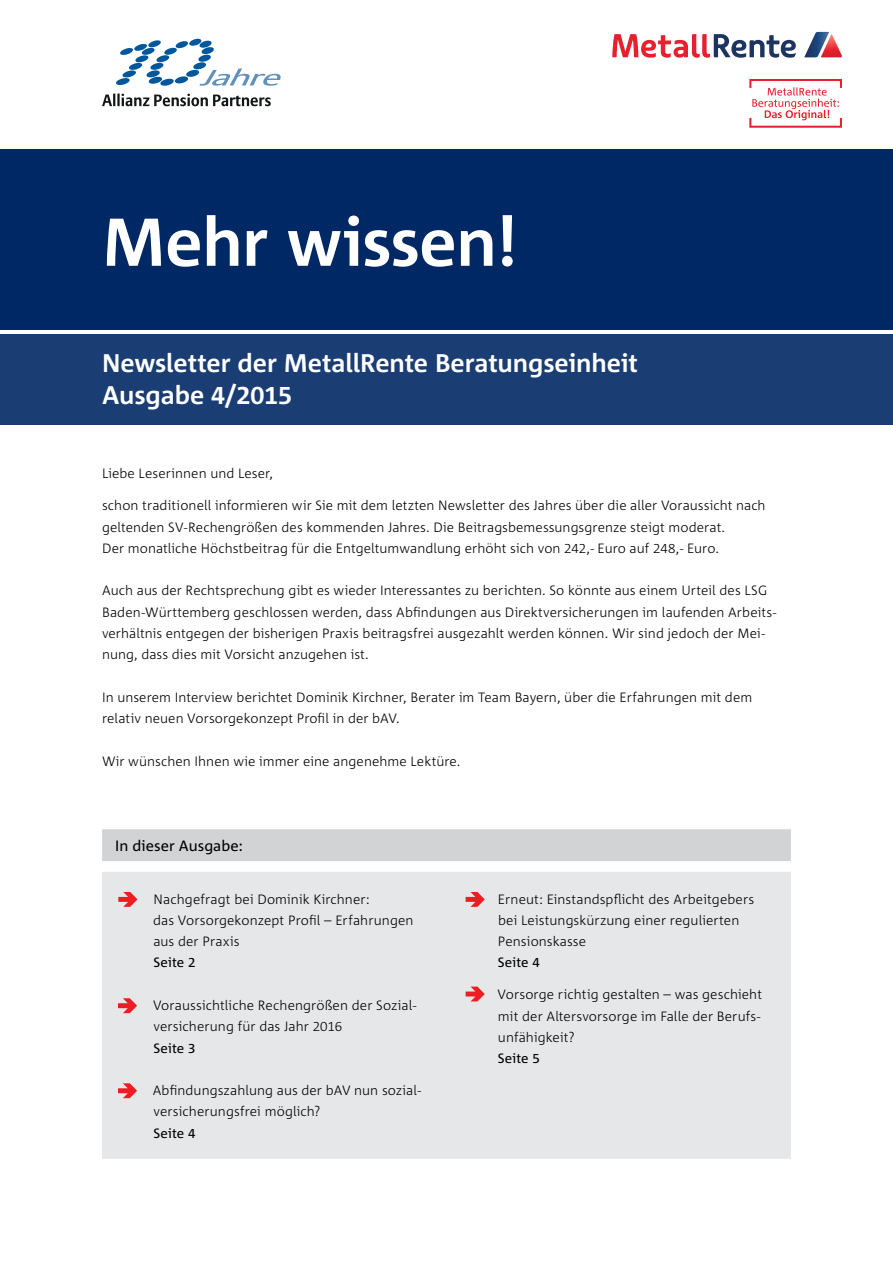
<style>
.page{position:relative;width:893px;height:1263px;background:#fff}
.page>*{position:absolute;margin:0;border:0;box-sizing:border-box;transform-origin:0 0}
.t1{font:700 67.5px "Corpid";letter-spacing:-.01em;color:#fff}
.t2{font:700 25.5px/32px "Corpid";letter-spacing:-.005em;color:#fff}
.t3{font:15px "Corpid";letter-spacing:.005em;color:#000}
.t4{font:300 13.5px/21.3px "Corpid";letter-spacing:.005em;color:#000}
.t5{font:13.5px "Corpid";letter-spacing:.01em;color:#000}
</style>
<div class="page">
<div style="left:0;top:149px;width:893px;height:181px;background:#002864"></div>
<div style="left:0;top:335px;width:893px;height:90px;background:#1a3d73"></div>
<svg style="left:749px;top:79px;width:93px;height:49px"></svg>
<svg style="left:804px;top:32px;width:38px;height:25px"></svg>
<svg style="left:612px;top:34px;width:184px;height:24px"></svg>
<div style="left:102px;top:829px;width:689px;height:32px;background:#d1d3d4"></div>
<div style="left:102px;top:872px;width:689px;height:287px;background:#e6e7e8"></div>
<svg style="left:118px;top:892px;width:19px;height:15px"></svg>
<svg style="left:466px;top:892px;width:19px;height:15px"></svg>
<svg style="left:118px;top:998px;width:19px;height:15px"></svg>
<svg style="left:118px;top:1083px;width:19px;height:15px"></svg>
<svg style="left:466px;top:986px;width:19px;height:15px"></svg>
<svg style="left:102px;top:93px;width:169px;height:13px"></svg>
<svg style="left:116px;top:39px;width:165px;height:47px"></svg>
<h1 class="t1" style="left:102px;top:201px;width:418px">Mehr wissen!</h1>
<h2 class="t2" style="left:102px;top:347px;width:537px">Newsletter der MetallRente Beratungseinheit<br>Ausgabe 4/2015</h2>
<p class="t4" style="left:102px;top:463px;width:173px">Liebe Leserinnen und Leser,</p>
<p class="t4" style="left:102px;top:495px;width:665px">schon traditionell informieren wir Sie mit dem letzten Newsletter des Jahres über die aller Voraussicht nach geltenden SV-Rechengrößen des kommenden Jahres. Die Beitragsbemessungsgrenze steigt moderat.<br>Der monatliche Höchstbeitrag für die Entgeltumwandlung erhöht sich von 242,- Euro auf 248,- Euro.</p>
<p class="t4" style="left:102px;top:580px;width:676px">Auch aus der Rechtsprechung gibt es wieder Interessantes zu berichten. So könnte aus einem Urteil des LSG Baden-Württemberg geschlossen werden, dass Abfindungen aus Direktversicherungen im laufenden Arbeits&shy;verhältnis entgegen der bisherigen Praxis beitragsfrei ausgezahlt werden können. Wir sind jedoch der Mei&shy;nung, dass dies mit Vorsicht anzugehen ist.</p>
<p class="t4" style="left:102px;top:686px;width:652px">In unserem Interview berichtet Dominik Kirchner, Berater im Team Bayern, über die Erfahrungen mit dem relativ neuen Vorsorgekonzept Profil in der bAV.</p>
<p class="t4" style="left:102px;top:750px;width:360px">Wir wünschen Ihnen wie immer eine angenehme Lektüre.</p>
<p class="t3" style="left:115px;top:836px;width:129px">In dieser Ausgabe:</p>
<p class="t4" style="left:153px;top:888px;width:262px">Nachgefragt bei Dominik Kirchner:<br>das Vorsorgekonzept Profil – Erfahrungen aus der Praxis</p>
<p class="t5" style="left:153px;top:955px;width:44px">Seite 2</p>
<p class="t4" style="left:153px;top:994px;width:265px">Voraussichtliche Rechengrößen der Sozial&shy;versicherung für das Jahr 2016</p>
<p class="t5" style="left:153px;top:1040px;width:44px">Seite 3</p>
<p class="t4" style="left:153px;top:1079px;width:270px">Abfindungszahlung aus der bAV nun sozial&shy;versicherungsfrei möglich?</p>
<p class="t5" style="left:153px;top:1125px;width:44px">Seite 4</p>
<p class="t4" style="left:498px;top:888px;width:258px">Erneut: Einstandspflicht des Arbeitgebers bei Leistungskürzung einer regulierten<br>Pensionskasse</p>
<p class="t5" style="left:498px;top:955px;width:44px">Seite 4</p>
<p class="t4" style="left:498px;top:984px;width:266px;text-align:justify">Vorsorge richtig gestalten – was geschieht mit der Altersvorsorge im Falle der Berufs&shy;unfähigkeit?</p>
<p class="t5" style="left:498px;top:1050px;width:44px">Seite 5</p>
</div>
